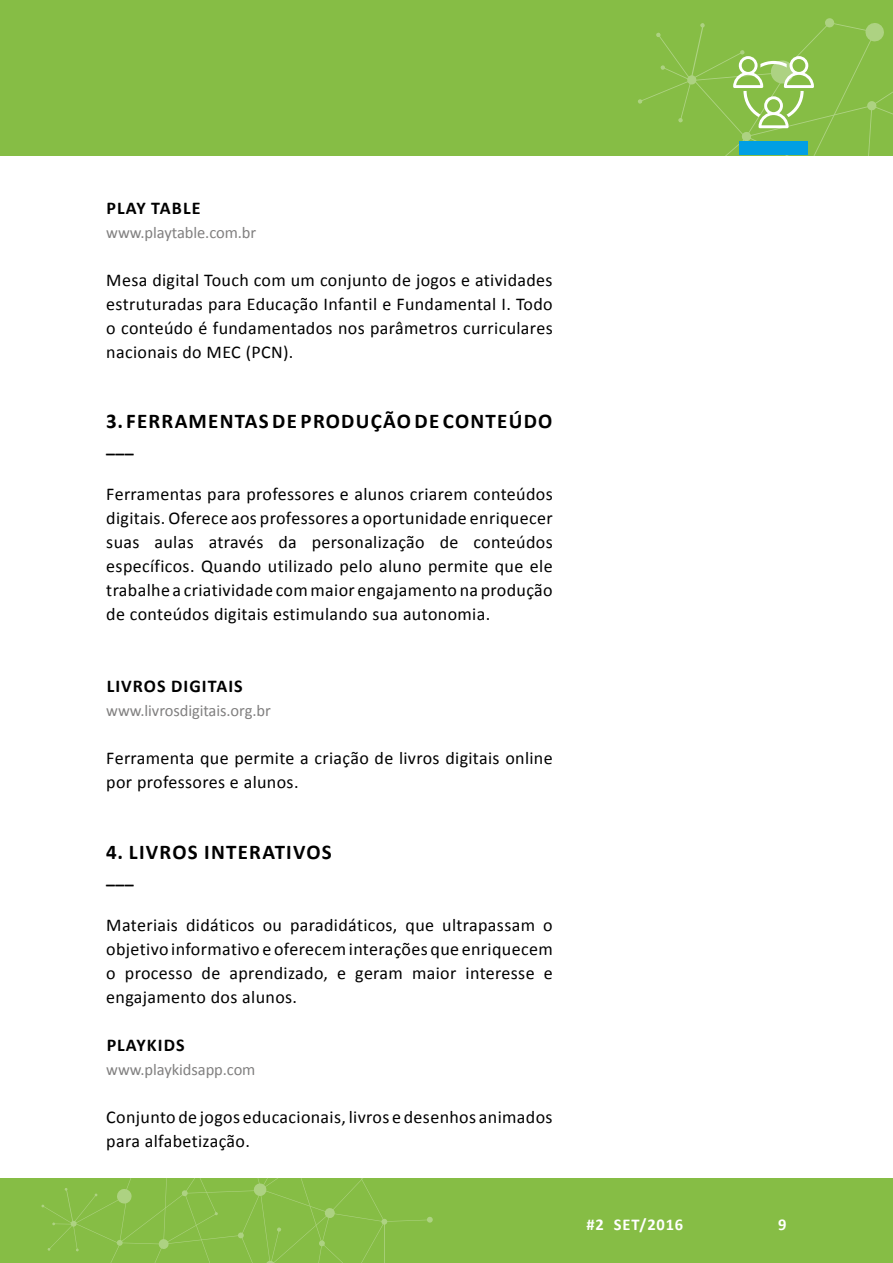
<style>
.page{position:relative;width:893px;height:1263px;background:#fff}
.page>*{position:absolute;margin:0;border:0;box-sizing:border-box;transform-origin:0 0}
.t1{font:700 21px "Calibri";letter-spacing:.06em;color:#000}
.t2{font:18px/24px "Calibri";letter-spacing:.02em;color:#000;text-align:justify}
.t3{font:700 18px "Calibri";letter-spacing:.06em;color:#000}
.t4{font:16.5px "Calibri";letter-spacing:-.005em;color:#818080}
.t5{font:700 16.5px "Calibri";letter-spacing:.05em;color:#fff}
</style>
<div class="page">
<div style="left:0;top:1178px;width:893px;height:85px;background:#86bd45"></div>
<div style="left:0;top:0;width:893px;height:155px;background:#86bd45"></div>
<svg style="left:427px;top:1216px;width:6px;height:7px"></svg>
<svg style="left:41px;top:1178px;width:389px;height:85px"></svg>
<svg style="left:638px;top:18px;width:255px;height:137px"></svg>
<p class="t3" style="left:107px;top:195px;width:95px">PLAY TABLE</p>
<p class="t4" style="left:106px;top:221px;width:151px">www.playtable.com.br</p>
<p class="t2" style="left:106px;top:267px;width:448px">Mesa digital Touch com um conjunto de jogos e atividades estruturadas para Educação Infantil e Fundamental I. Todo o conteúdo é fundamentados nos parâmetros curriculares nacionais do MEC (PCN).</p>
<p class="t1" style="left:106px;top:406px;width:447px">3. FERRAMENTAS DE PRODUÇÃO DE CONTEÚDO</p>
<p class="t3" style="left:106px;top:434px;width:29px">___</p>
<p class="t2" style="left:106px;top:482px;width:448px">Ferramentas para professores e alunos criarem conteúdos digitais. Oferece aos professores a oportunidade enriquecer suas aulas através da personalização de conteúdos específicos. Quando utilizado pelo aluno permite que ele trabalhe a criatividade com maior engajamento na produção de conteúdos digitais estimulando sua autonomia.</p>
<p class="t3" style="left:107px;top:673px;width:138px">LIVROS DIGITAIS</p>
<p class="t4" style="left:106px;top:699px;width:166px">www.livrosdigitais.org.br</p>
<p class="t2" style="left:106px;top:746px;width:448px">Ferramenta que permite a criação de livros digitais online por professores e alunos.</p>
<p class="t1" style="left:106px;top:837px;width:227px">4. LIVROS INTERATIVOS</p>
<p class="t3" style="left:106px;top:864px;width:29px">___</p>
<p class="t2" style="left:106px;top:912px;width:448px">Materiais didáticos ou paradidáticos, que ultrapassam o objetivo informativo e oferecem interações que enriquecem o processo de aprendizado, e geram maior interesse e engajamento dos alunos.</p>
<p class="t3" style="left:107px;top:1032px;width:79px">PLAYKIDS</p>
<p class="t4" style="left:106px;top:1058px;width:151px">www.playkidsapp.com</p>
<p class="t2" style="left:106px;top:1104px;width:448px">Conjunto de jogos educacionais, livros e desenhos animados para alfabetização.</p>
<p class="t5" style="left:586px;top:1213px;width:98px">#2 SET/2016</p>
<p class="t5" style="left:778px;top:1213px;width:10px">9</p>
</div>
